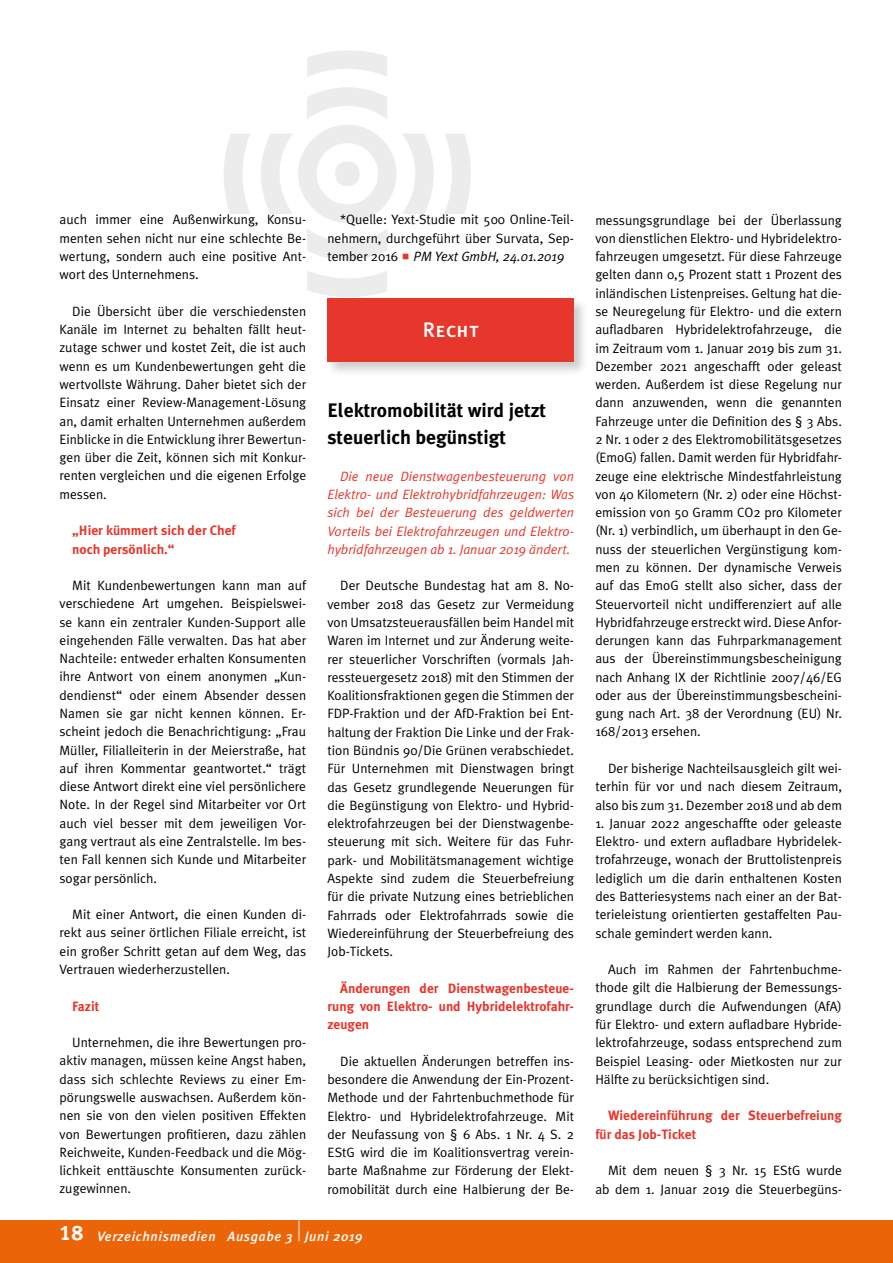
<style>
.page{position:relative;width:893px;height:1263px;background:#fff}
.page>*{position:absolute;margin:0;border:0;box-sizing:border-box;transform-origin:0 0}
.t1{font:362.1px "FF Dingbats Signs Two";color:#706f6f}
.t2{font:21px "Meta Plus Medium Caps";letter-spacing:.02em;color:#fff}
.t3{font:700 19.5px/27.5px "Meta Plus";color:#000}
.t4{font:13.5px/18.3px "Meta Plus Normal";color:#000;text-align:justify}
.t5{font:italic 13.5px/18.3px "Meta Plus Normal";color:#e7362c;text-align:justify}
.t6{font:700 13.5px/18.3px "Meta Plus";color:#e7362c}
.t7{font:italic 500 13.5px "Meta Plus";letter-spacing:.05em;color:#fff}
.s1{font-style:italic}
.s2{font-family:"Meta Plus Bold Caps";font-weight:400;font-style:normal;font-size:21px}
</style>
<div class="page">
<div style="left:0;top:1220px;width:893px;height:43px;background:#ec6408"></div>
<svg style="left:299px;top:1220px;width:1px;height:21px"></svg>
<div style="left:326px;top:296px;width:263px;height:80px;background:#000;opacity:.2"></div>
<div style="left:327px;top:298px;width:247px;height:64px;background:#e7362c"></div>
<h1 class="t1" style="left:192px;top:18px;width:311px">●</h1>
<p class="t4" style="left:327px;top:210px;width:248px;text-indent:13px">*Quelle: Yext-Studie mit 500 Online-Teil&shy;nehmern, durchgeführt über Survata, Sep&shy;tember 2016 <span class="s1">PM Yext GmbH, 24.01.2019</span></p>
<p class="t4" style="left:60px;top:210px;width:248px">auch immer eine Außenwirkung, Konsu&shy;menten sehen nicht nur eine schlechte Be&shy;wertung, sondern auch eine positive Ant&shy;wort des Unternehmens.</p>
<p class="t4" style="left:60px;top:302px;width:248px;text-indent:13px">Die Übersicht über die verschiedensten Kanäle im Internet zu behalten fällt heut&shy;zutage schwer und kostet Zeit, die ist auch wenn es um Kundenbewertungen geht die wertvollste Währung. Daher bietet sich der Einsatz einer Review-Management-Lösung an, damit erhalten Unternehmen außerdem Einblicke in die Entwicklung ihrer Bewertun&shy;gen über die Zeit, können sich mit Konkur&shy;renten vergleichen und die eigenen Erfolge messen.</p>
<p class="t6" style="left:72px;top:521px;width:165px">„Hier kümmert sich der Chef noch persönlich.“</p>
<p class="t4" style="left:60px;top:576px;width:248px;text-indent:13px">Mit Kundenbewertungen kann man auf verschiedene Art umgehen. Beispielswei&shy;se kann ein zentraler Kunden-Support alle eingehenden Fälle verwalten. Das hat aber Nachteile: entweder erhalten Konsumenten ihre Antwort von einem anonymen „Kun&shy;dendienst“ oder einem Absender dessen Namen sie gar nicht kennen können. Er&shy;scheint jedoch die Benachrichtigung: „Frau Müller, Filialleiterin in der Meierstraße, hat auf ihren Kommentar geantwortet.“ trägt diese Antwort direkt eine viel persönlichere Note. In der Regel sind Mitarbeiter vor Ort auch viel besser mit dem jeweiligen Vor&shy;gang vertraut als eine Zentralstelle. Im bes&shy;ten Fall kennen sich Kunde und Mitarbeiter sogar persönlich.</p>
<p class="t4" style="left:60px;top:905px;width:248px;text-indent:13px">Mit einer Antwort, die einen Kunden di&shy;rekt aus seiner örtlichen Filiale erreicht, ist ein großer Schritt getan auf dem Weg, das Vertrauen wiederherzustellen.</p>
<p class="t6" style="left:72px;top:997px;width:29px">Fazit</p>
<p class="t4" style="left:60px;top:1033px;width:248px;text-indent:13px">Unternehmen, die ihre Bewertungen pro&shy;aktiv managen, müssen keine Angst haben, dass sich schlechte Reviews zu einer Em&shy;pörungswelle auswachsen. Außerdem kön&shy;nen sie von den vielen positiven Effekten von Bewertungen profitieren, dazu zählen Reichweite, Kunden-Feedback und die Mög&shy;lichkeit enttäuschte Konsumenten zurück&shy;zugewinnen.</p>
<h2 class="t2" style="left:423px;top:317px;width:58px">Recht</h2>
<h3 class="t3" style="left:327px;top:396px;width:220px">Elektromobilität wird jetzt steuerlich begünstigt</h3>
<p class="t5" style="left:327px;top:467px;width:248px;text-indent:13px">Die neue Dienstwagenbesteuerung von Elektro- und Elektrohybridfahrzeugen: Was sich bei der Besteuerung des geldwerten Vorteils bei Elektrofahrzeugen und Elektro&shy;hybridfahrzeugen ab 1. Januar 2019 ändert.</p>
<p class="t4" style="left:327px;top:576px;width:248px;text-indent:13px">Der Deutsche Bundestag hat am 8. No&shy;vember 2018 das Gesetz zur Vermeidung von Umsatzsteuerausfällen beim Handel mit Waren im Internet und zur Änderung weite&shy;rer steuerlicher Vorschriften (vormals Jah&shy;ressteuergesetz 2018) mit den Stimmen der Koalitionsfraktionen gegen die Stimmen der FDP-Fraktion und der AfD-Fraktion bei Ent&shy;haltung der Fraktion Die Linke und der Frak&shy;tion Bündnis 90/Die Grünen verabschiedet.<br>Für Unternehmen mit Dienstwagen bringt das Gesetz grundlegende Neuerungen für die Begünstigung von Elektro- und Hybrid&shy;elektrofahrzeugen bei der Dienstwagenbe&shy;steuerung mit sich. Weitere für das Fuhr&shy;park- und Mobilitätsmanagement wichtige Aspekte sind zudem die Steuerbefreiung für die private Nutzung eines betrieblichen Fahrrads oder Elektrofahrrads sowie die Wiedereinführung der Steuerbefreiung des Job-Tickets.</p>
<p class="t6" style="left:327px;top:979px;width:248px;text-align:justify;text-indent:13px">Änderungen der Dienstwagenbesteue&shy;rung von Elektro- und Hybridelektrofahr&shy;zeugen</p>
<p class="t4" style="left:327px;top:1052px;width:248px;text-indent:13px">Die aktuellen Änderungen betreffen ins&shy;besondere die Anwendung der Ein-Prozent-Methode und der Fahrtenbuchmethode für Elektro- und Hybridelektrofahrzeuge. Mit der Neufassung von § 6 Abs. 1 Nr. 4 S. 2<br>EStG wird die im Koalitionsvertrag verein&shy;barte Maßnahme zur Förderung der Elekt&shy;romobilität durch eine Halbierung der Be-</p>
<p class="t7" style="left:60px;top:1228px;width:305px"><span class="s2">18</span> Verzeichnismedien Ausgabe 3 Juni 2019</p>
<p class="t4" style="left:595px;top:211px;width:248px">messungsgrundlage bei der Überlassung von dienstlichen Elektro- und Hybridelektro&shy;fahrzeugen umgesetzt. Für diese Fahrzeuge gelten dann 0,5 Prozent statt 1 Prozent des inländischen Listenpreises. Geltung hat die&shy;se Neuregelung für Elektro- und die extern aufladbaren Hybridelektrofahrzeuge, die im Zeitraum vom 1. Januar 2019 bis zum 31.<br>Dezember 2021 angeschafft oder geleast werden. Außerdem ist diese Regelung nur dann anzuwenden, wenn die genannten Fahrzeuge unter die Definition des § 3 Abs.<br>2 Nr. 1 oder 2 des Elektromobilitätsgesetzes (EmoG) fallen. Damit werden für Hybridfahr&shy;zeuge eine elektrische Mindestfahrleistung von 40 Kilometern (Nr. 2) oder eine Höchst&shy;emission von 50 Gramm CO2 pro Kilometer (Nr. 1) verbindlich, um überhaupt in den Ge&shy;nuss der steuerlichen Vergünstigung kom&shy;men zu können. Der dynamische Verweis auf das EmoG stellt also sicher, dass der Steuervorteil nicht undifferenziert auf alle Hybridfahrzeuge erstreckt wird. Diese Anfor&shy;derungen kann das Fuhrparkmanagement aus der Übereinstimmungsbescheinigung nach Anhang IX der Richtlinie 2007/46/EG oder aus der Übereinstimmungsbescheini&shy;gung nach Art. 38 der Verordnung (EU) Nr.<br>168/2013 ersehen.</p>
<p class="t4" style="left:595px;top:759px;width:248px;text-indent:13px">Der bisherige Nachteilsausgleich gilt wei&shy;terhin für vor und nach diesem Zeitraum, also bis zum 31. Dezember 2018 und ab dem</p>
<p class="t4" style="left:595px;top:814px;width:248px">1. Januar 2022 angeschaffte oder geleaste Elektro- und extern aufladbare Hybridelek&shy;trofahrzeuge, wonach der Bruttolistenpreis lediglich um die darin enthaltenen Kosten des Batteriesystems nach einer an der Bat&shy;terieleistung orientierten gestaffelten Pau&shy;schale gemindert werden kann.</p>
<p class="t4" style="left:595px;top:960px;width:248px;text-indent:13px">Auch im Rahmen der Fahrtenbuchme&shy;thode gilt die Halbierung der Bemessungs&shy;grundlage durch die Aufwendungen (AfA) für Elektro- und extern aufladbare Hybride&shy;lektrofahrzeuge, sodass entsprechend zum Beispiel Leasing- oder Mietkosten nur zur Hälfte zu berücksichtigen sind.</p>
<p class="t6" style="left:595px;top:1106px;width:248px;text-indent:13px">Wiedereinführung der Steuerbefreiung für das Job-Ticket</p>
<p class="t4" style="left:595px;top:1161px;width:248px;text-align:right">Mit dem neuen § 3 Nr. 15 EStG wurde ab dem 1. Januar 2019 die Steuerbegüns-</p>
</div>
